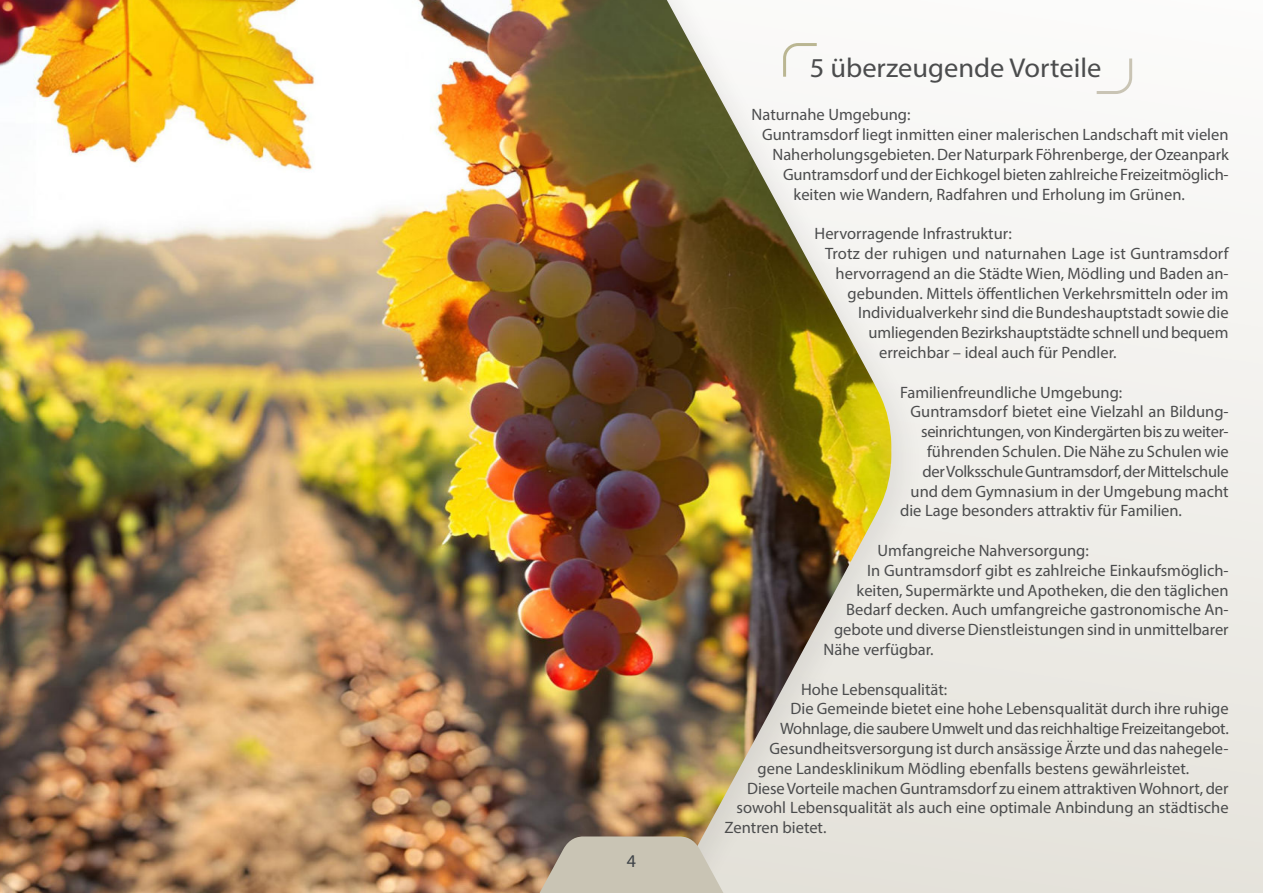
<style>
.page{position:relative;width:1263px;height:893px;background:#fff}
.page>*{position:absolute;margin:0;border:0;box-sizing:border-box;transform-origin:0 0}
.t1{font:27.3px "Myriad Pro";color:#4b4c4d;scale:1.04 1}
.t2{font:18px "Myriad Pro";color:#3d4247}
.t3{font:16.5px "Myriad Pro";color:#4b4c4d}
.t4{font:16.5px "Myriad Pro";letter-spacing:-.02em;color:#4b4c4d}
</style>
<div class="page">
<div style="left:0;top:0;width:1263px;height:893px;background:linear-gradient(to bottom,#fcfcfb,#e5e3db)"></div>
<div style="left:0;top:0;width:925px;height:893px;background:#231f20;opacity:.08"></div>
<img style="left:0;top:0;width:891px;height:893px">
<svg style="left:1094px;top:56px;width:40px;height:40px"></svg>
<svg style="left:515px;top:836px;width:233px;height:57px;background:#c1b8a8"></svg>
<p class="t2" style="left:627px;top:852px;width:11px">4</p>
<h1 class="t1" style="left:810px;top:54px;width:282px">5 überzeugende Vorteile</h1>
<p class="t3" style="left:752px;top:107px;width:160px">Naturnahe Umgebung:</p>
<p class="t3" style="left:762px;top:126px;width:468px">Guntramsdorf liegt inmitten einer malerischen Landschaft mit vielen</p>
<p class="t3" style="left:772px;top:146px;width:458px">Naherholungsgebieten. Der Naturpark Föhrenberge, der Ozeanpark</p>
<p class="t3" style="left:783px;top:166px;width:447px">Guntramsdorf und der Eichkogel bieten zahlreiche Freizeitmöglich-</p>
<p class="t3" style="left:794px;top:186px;width:393px">keiten wie Wandern, Radfahren und Erholung im Grünen.</p>
<p class="t3" style="left:814px;top:225px;width:199px">Hervorragende Infrastruktur:</p>
<p class="t3" style="left:825px;top:245px;width:405px">Trotz der ruhigen und naturnahen Lage ist Guntramsdorf</p>
<p class="t3" style="left:836px;top:265px;width:394px">hervorragend an die Städte Wien, Mödling und Baden an-</p>
<p class="t3" style="left:848px;top:285px;width:382px">gebunden. Mittels öffentlichen Verkehrsmitteln oder im</p>
<p class="t3" style="left:858px;top:305px;width:372px">Individualverkehr sind die Bundeshauptstadt sowie die</p>
<p class="t3" style="left:868px;top:324px;width:361px">umliegenden Bezirkshauptstädte schnell und bequem</p>
<p class="t3" style="left:879px;top:344px;width:239px">erreichbar – ideal auch für Pendler.</p>
<p class="t3" style="left:900px;top:384px;width:224px">Familienfreundliche Umgebung:</p>
<p class="t3" style="left:910px;top:404px;width:319px">Guntramsdorf bietet eine Vielzahl an Bildung-</p>
<p class="t4" style="left:921px;top:423px;width:309px">seinrichtungen, von Kindergärten bis zu weiter-</p>
<p class="t3" style="left:927px;top:443px;width:303px">führenden Schulen. Die Nähe zu Schulen wie</p>
<p class="t4" style="left:922px;top:463px;width:307px">der Volksschule Guntramsdorf, der Mittelschule</p>
<p class="t3" style="left:910px;top:483px;width:319px">und dem Gymnasium in der Umgebung macht</p>
<p class="t3" style="left:900px;top:503px;width:283px">die Lage besonders attraktiv für Familien.</p>
<p class="t3" style="left:878px;top:542px;width:213px">Umfangreiche Nahversorgung:</p>
<p class="t3" style="left:867px;top:562px;width:363px">In Guntramsdorf gibt es zahlreiche Einkaufsmöglich-</p>
<p class="t3" style="left:856px;top:582px;width:374px">keiten, Supermärkte und Apotheken, die den täglichen</p>
<p class="t3" style="left:846px;top:602px;width:384px">Bedarf decken. Auch umfangreiche gastronomische An-</p>
<p class="t3" style="left:834px;top:621px;width:396px">gebote und diverse Dienstleistungen sind in unmittelbarer</p>
<p class="t3" style="left:824px;top:641px;width:112px">Nähe verfügbar.</p>
<p class="t3" style="left:801px;top:681px;width:148px">Hohe Lebensqualität:</p>
<p class="t3" style="left:790px;top:701px;width:440px">Die Gemeinde bietet eine hohe Lebensqualität durch ihre ruhige</p>
<p class="t3" style="left:780px;top:720px;width:450px">Wohnlage, die saubere Umwelt und das reichhaltige Freizeitangebot.</p>
<p class="t3" style="left:770px;top:740px;width:460px">Gesundheitsversorgung ist durch ansässige Ärzte und das nahegele-</p>
<p class="t3" style="left:758px;top:760px;width:433px">gene Landesklinikum Mödling ebenfalls bestens gewährleistet.</p>
<p class="t3" style="left:747px;top:780px;width:483px">Diese Vorteile machen Guntramsdorf zu einem attraktiven Wohnort, der</p>
<p class="t3" style="left:736px;top:800px;width:494px">sowohl Lebensqualität als auch eine optimale Anbindung an städtische</p>
<p class="t3" style="left:724px;top:819px;width:103px">Zentren bietet.</p>
</div>
